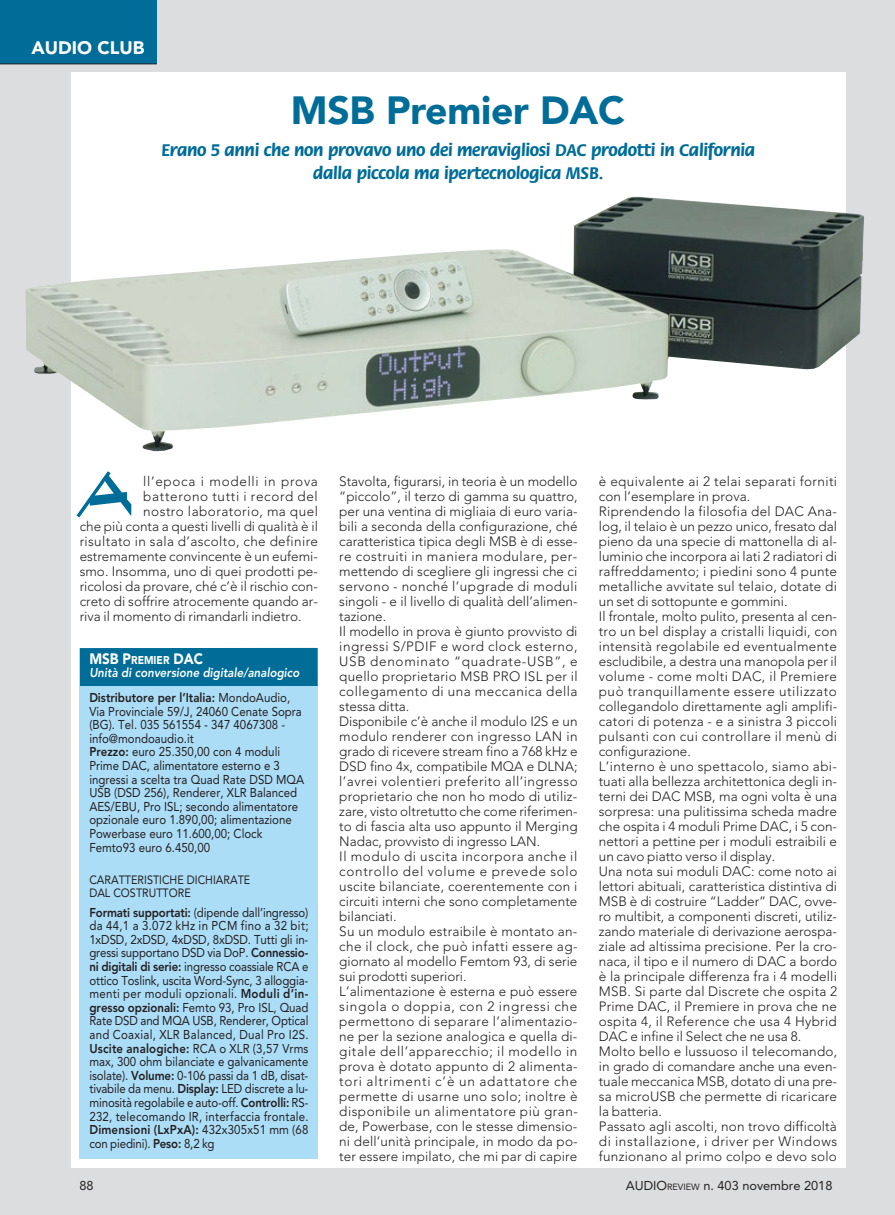
<style>
.page{position:relative;width:895px;height:1215px;background:#fff}
.page>*{position:absolute;margin:0;border:0;box-sizing:border-box;transform-origin:0 0}
.t1{font:700 69px "Graphite Std";color:#006d98}
.t2{font:900 39px "Avenir";letter-spacing:-.005em;color:#006d98}
.t3{font:700 18px/22.5px "Flora Std";letter-spacing:-.015em;color:#006d98;text-align:center}
.t4{font:900 18px "Avenir";color:#fff}
.t5{font:900 15px "Avenir";color:#fff;scale:.9 1}
.t6{font:300 13.5px/15px "Avenir";letter-spacing:.01em;color:#231f20}
.t7{font:300 13.5px "Avenir";letter-spacing:.05em;color:#231f20}
.t8{font:300 13.5px "Avenir";letter-spacing:.03em;color:#231f20}
.t9{font:300 13.5px "Avenir";letter-spacing:.035em;color:#231f20}
.t10{font:12.75px/13.6px "Avenir";color:#231f20;scale:.9 1}
.t11{font:italic 800 12.75px/24.8px "Avenir";color:#fff;scale:.9 1}
.t12{font:12.75px "Avenir";color:#231f20}
.t13{font:12px/12.8px "Avenir";color:#231f20;scale:.9 1}
.s1{font-size:11.25px}
.s2{font-style:normal;color:#231f20}
.s3{font-weight:400;font-style:normal;color:#231f20}
.s4{font-weight:800}
.s5{font-size:9px}
</style>
<div class="page">
<div style="left:0;top:0;width:894px;height:1214px;background:#dcddde"></div>
<div style="left:71px;top:72px;width:774px;height:1095px;background:#fff"></div>
<div style="left:0;top:0;width:157px;height:64px;background:#006d98"></div>
<hr style="left:0;top:63px;width:157px;height:1px;background:#231f20">
<div style="left:80px;top:648px;width:238px;height:40px;background:#006d98"></div>
<div style="left:80px;top:686px;width:238px;height:472px;background:#acddf7"></div>
<img style="left:25px;top:196px;width:839px;height:255px">
<h3 class="t4" style="left:31px;top:33px;width:114px">AUDIO CLUB</h3>
<h2 class="t2" style="left:291px;top:77px;width:335px">MSB Premier DAC</h2>
<h3 class="t3" style="left:162px;top:140px;width:595px">Erano 5 anni che non provavo uno dei meravigliosi DAC prodotti in California dalla piccola ma ipertecnologica MSB.</h3>
<h1 class="t1" style="left:80px;top:467px;width:55px">A</h1>
<p class="t7" style="left:143px;top:473px;width:176px">ll’epoca i modelli in prova</p>
<p class="t7" style="left:143px;top:488px;width:176px">batterono tutti i record del</p>
<p class="t9" style="left:143px;top:503px;width:176px">nostro laboratorio, ma quel</p>
<p class="t6" style="left:80px;top:518px;width:240px">che più conta a questi livelli di qualità è il</p>
<p class="t8" style="left:80px;top:533px;width:240px">risultato in sala d’ascolto, che definire</p>
<p class="t6" style="left:80px;top:548px;width:240px">estremamente convincente è un eufemi-</p>
<p class="t6" style="left:80px;top:563px;width:240px">smo. Insomma, uno di quei prodotti pe-</p>
<p class="t6" style="left:80px;top:578px;width:240px">ricolosi da provare, ché c’è il rischio con-</p>
<p class="t6" style="left:80px;top:593px;width:240px">creto di soffrire atrocemente quando ar-</p>
<p class="t6" style="left:80px;top:608px;width:223px">riva il momento di rimandarli indietro.</p>
<p class="t5" style="left:89px;top:652px;width:128px">MSB P<span class="s1">REMIER</span> DAC</p>
<p class="t11" style="left:89px;top:661px;width:235px">Unità di conversione digitale/analogico<br><span class="s2">Distributore per l’Italia:</span> <span class="s3">MondoAudio,</span></p>
<p class="t10" style="left:89px;top:705px;width:240px">Via Provinciale 59/J, 24060 Cenate Sopra (BG). Tel. 035 561554 - 347 4067308 - info@mondoaudio.it<br><span class="s4">Prezzo:</span> euro 25.350,00 con 4 moduli Prime DAC, alimentatore esterno e 3 ingressi a scelta tra Quad Rate DSD MQA USB (DSD 256), Renderer, XLR Balanced AES/EBU, Pro ISL; secondo alimentatore opzionale euro 1.890,00; alimentazione Powerbase euro 11.600,00; Clock Femto93 euro 6.450,00</p>
<p class="t13" style="left:89px;top:874px;width:180px">CARATTERISTICHE DICHIARATE<br>DAL COSTRUTTORE</p>
<p class="t10" style="left:89px;top:906px;width:245px;text-align:justify"><span class="s4">Formati supportati:</span> (dipende dall’ingresso) da 44,1 a 3.072 kHz in PCM fino a 32 bit; 1xDSD, 2xDSD, 4xDSD, 8xDSD. Tutti gli in&shy;gressi supportano DSD via DoP. <span class="s4">Connessio&shy;ni digitali di serie:</span> ingresso coassiale RCA e ottico Toslink, uscita Word-Sync, 3 alloggia&shy;menti per moduli opzionali. <span class="s4">Moduli d’in&shy;gresso opzionali:</span> Femto 93, Pro ISL, Quad Rate DSD and MQA USB, Renderer, Optical and Coaxial, XLR Balanced, Dual Pro I2S.<br><span class="s4">Uscite analogiche:</span> RCA o XLR (3,57 Vrms max, 300 ohm bilanciate e galvanicamente isolate). <span class="s4">Volume:</span> 0-106 passi da 1 dB, disat&shy;tivabile da menu. <span class="s4">Display:</span> LED discrete a lu&shy;minosità regolabile e auto-off. <span class="s4">Controlli:</span> RS-232, telecomando IR, interfaccia frontale.<br><span class="s4">Dimensioni (LxPxA):</span> 432x305x51 mm (68 con piedini). <span class="s4">Peso:</span> 8,2 kg</p>
<p class="t6" style="left:339px;top:473px;width:240px">Stavolta, figurarsi, in teoria è un modello “piccolo”, il terzo di gamma su quattro, per una ventina di migliaia di euro varia&shy;bili a seconda della configurazione, ché caratteristica tipica degli MSB è di esse&shy;re costruiti in maniera modulare, per&shy;mettendo di scegliere gli ingressi che ci servono - nonché l’upgrade di moduli singoli - e il livello di qualità dell’alimen&shy;tazione.<br>Il modello in prova è giunto provvisto di ingressi S/PDIF e word clock esterno, USB denominato “quadrate-USB”, e quello proprietario MSB PRO ISL per il collegamento di una meccanica della stessa ditta.<br>Disponibile c’è anche il modulo I2S e un modulo renderer con ingresso LAN in grado di ricevere stream fino a 768 kHz e DSD fino 4x, compatibile MQA e DLNA; l’avrei volentieri preferito all’ingresso proprietario che non ho modo di utiliz&shy;zare, visto oltretutto che come riferimen&shy;to di fascia alta uso appunto il Merging Nadac, provvisto di ingresso LAN.<br>Il modulo di uscita incorpora anche il controllo del volume e prevede solo uscite bilanciate, coerentemente con i circuiti interni che sono completamente bilanciati.<br>Su un modulo estraibile è montato an&shy;che il clock, che può infatti essere ag&shy;giornato al modello Femtom 93, di serie sui prodotti superiori.<br>L’alimentazione è esterna e può essere singola o doppia, con 2 ingressi che permettono di separare l’alimentazio&shy;ne per la sezione analogica e quella di&shy;gitale dell’apparecchio; il modello in prova è dotato appunto di 2 alimenta&shy;tori altrimenti c’è un adattatore che permette di usarne uno solo; inoltre è disponibile un alimentatore più gran&shy;de, Powerbase, con le stesse dimensio&shy;ni dell’unità principale, in modo da po&shy;ter essere impilato, che mi par di capire</p>
<p class="t6" style="left:598px;top:473px;width:240px">è equivalente ai 2 telai separati forniti con l’esemplare in prova.<br>Riprendendo la filosofia del DAC Ana&shy;log, il telaio è un pezzo unico, fresato dal pieno da una specie di mattonella di al&shy;luminio che incorpora ai lati 2 radiatori di raffreddamento; i piedini sono 4 punte metalliche avvitate sul telaio, dotate di un set di sottopunte e gommini.<br>Il frontale, molto pulito, presenta al cen&shy;tro un bel display a cristalli liquidi, con intensità regolabile ed eventualmente escludibile, a destra una manopola per il volume - come molti DAC, il Premiere può tranquillamente essere utilizzato collegandolo direttamente agli amplifi&shy;catori di potenza - e a sinistra 3 piccoli pulsanti con cui controllare il menù di configurazione.<br>L’interno è uno spettacolo, siamo abi&shy;tuati alla bellezza architettonica degli in&shy;terni dei DAC MSB, ma ogni volta è una sorpresa: una pulitissima scheda madre che ospita i 4 moduli Prime DAC, i 5 con&shy;nettori a pettine per i moduli estraibili e un cavo piatto verso il display.<br>Una nota sui moduli DAC: come noto ai lettori abituali, caratteristica distintiva di MSB è di costruire “Ladder” DAC, ovve&shy;ro multibit, a componenti discreti, utiliz&shy;zando materiale di derivazione aerospa&shy;ziale ad altissima precisione. Per la cro&shy;naca, il tipo e il numero di DAC a bordo è la principale differenza fra i 4 modelli MSB. Si parte dal Discrete che ospita 2<br>Prime DAC, il Premiere in prova che ne ospita 4, il Reference che usa 4 Hybrid DAC e infine il Select che ne usa 8.<br>Molto bello e lussuoso il telecomando, in grado di comandare anche una even&shy;tuale meccanica MSB, dotato di una pre&shy;sa microUSB che permette di ricaricare la batteria.<br>Passato agli ascolti, non trovo difficoltà di installazione, i driver per Windows funzionano al primo colpo e devo solo</p>
<p class="t12" style="left:79px;top:1175px;width:16px">88</p>
<p class="t12" style="left:625px;top:1175px;width:208px">AUDIO<span class="s5">REVIEW</span> n. 403 novembre 2018</p>
</div>
